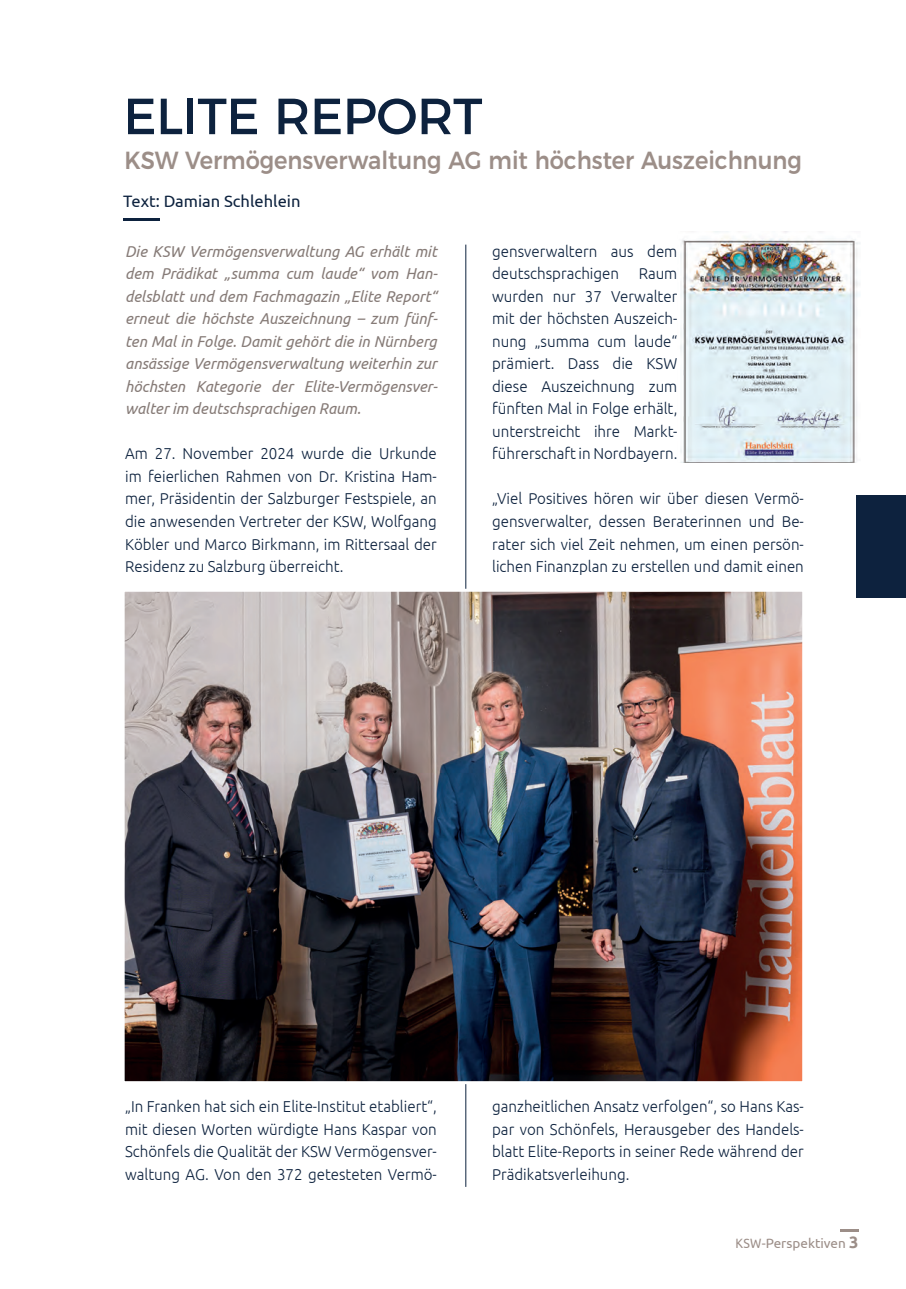
<style>
.page{position:relative;width:906px;height:1289px;background:#fff}
.page>*{position:absolute;margin:0;border:0;box-sizing:border-box;transform-origin:0 0}
.t1{font:50.7px "Montserrat";letter-spacing:-.01em;color:#0d223e}
.t2{font:500 24.75px "Montserrat";color:#9c8e88;scale:.91 1}
.t3{font:16.5px "Ubuntu";color:#0d223e}
.t4{font:300 15.75px/22.5px "Ubuntu";color:#0d223e;text-align:justify;scale:.96 1}
.t5{font:italic 15.75px/22.5px "Ubuntu";color:#867b77;text-align:justify;scale:.96 1}
.t6{font:13.5px "Ubuntu";color:#9c8e88;scale:.9 1}
.s1{font-weight:700;font-size:16.5px}
</style>
<div class="page">
<div style="left:856px;top:495px;width:50px;height:102px;background:#0d223e"></div>
<hr style="left:465px;top:244px;width:1px;height:942px;background:#0d223e">
<hr style="left:123px;top:219px;width:37px;height:2px;background:#0d223e">
<img style="left:680px;top:232px;width:180px;height:230px">
<img style="left:126px;top:592px;width:675px;height:488px">
<div style="left:122px;top:588px;width:683px;height:496px;border:3px solid #fff"></div>
<svg style="left:840px;top:1229px;width:19px;height:2px"></svg>
<h1 class="t1" style="left:123px;top:76px;width:361px">ELITE REPORT</h1>
<h2 class="t2" style="left:124px;top:140px;width:746px">KSW Vermögensverwaltung AG mit höchster Auszeichnung</h2>
<p class="t3" style="left:123px;top:191px;width:179px">Text: Damian Schlehlein</p>
<p class="t5" style="left:125px;top:239px;width:327px">Die KSW Vermögensverwaltung AG erhält mit dem Prädikat „summa cum laude“ vom Han&shy;delsblatt und dem Fachmagazin „Elite Report“ erneut die höchste Auszeichnung – zum fünf&shy;ten Mal in Folge. Damit gehört die in Nürnberg ansässige Vermögensverwaltung weiterhin zur höchsten Kategorie der Elite-Vermögensver&shy;walter im deutschsprachigen Raum.</p>
<p class="t4" style="left:125px;top:442px;width:326px">Am 27. November 2024 wurde die Urkunde im feierlichen Rahmen von Dr. Kristina Ham&shy;mer, Präsidentin der Salzburger Festspiele, an die anwesenden Vertreter der KSW, Wolfgang Köbler und Marco Birkmann, im Rittersaal der Residenz zu Salzburg überreicht.</p>
<p class="t4" style="left:492px;top:239px;width:194px">gensverwaltern aus dem deutschsprachigen Raum wurden nur 37 Verwalter mit der höchsten Auszeich&shy;nung „summa cum laude“ prämiert. Dass die KSW diese Auszeichnung zum fünften Mal in Folge erhält, unterstreicht ihre Markt&shy;führerschaft in Nordbayern.</p>
<p class="t4" style="left:492px;top:487px;width:326px">„Viel Positives hören wir über diesen Vermö&shy;gensverwalter, dessen Beraterinnen und Be&shy;rater sich viel Zeit nehmen, um einen persön&shy;lichen Finanzplan zu erstellen und damit einen</p>
<p class="t4" style="left:125px;top:1094px;width:326px">„In Franken hat sich ein Elite-Institut etabliert“, mit diesen Worten würdigte Hans Kaspar von Schönfels die Qualität der KSW Vermögensver&shy;waltung AG. Von den 372 getesteten Vermö-</p>
<p class="t4" style="left:492px;top:1094px;width:326px">ganzheitlichen Ansatz verfolgen“, so Hans Kas&shy;par von Schönfels, Herausgeber des Handels&shy;blatt Elite-Reports in seiner Rede während der Prädikatsverleihung.</p>
<p class="t6" style="left:735px;top:1234px;width:138px">KSW-Perspektiven <span class="s1">3</span></p>
</div>
